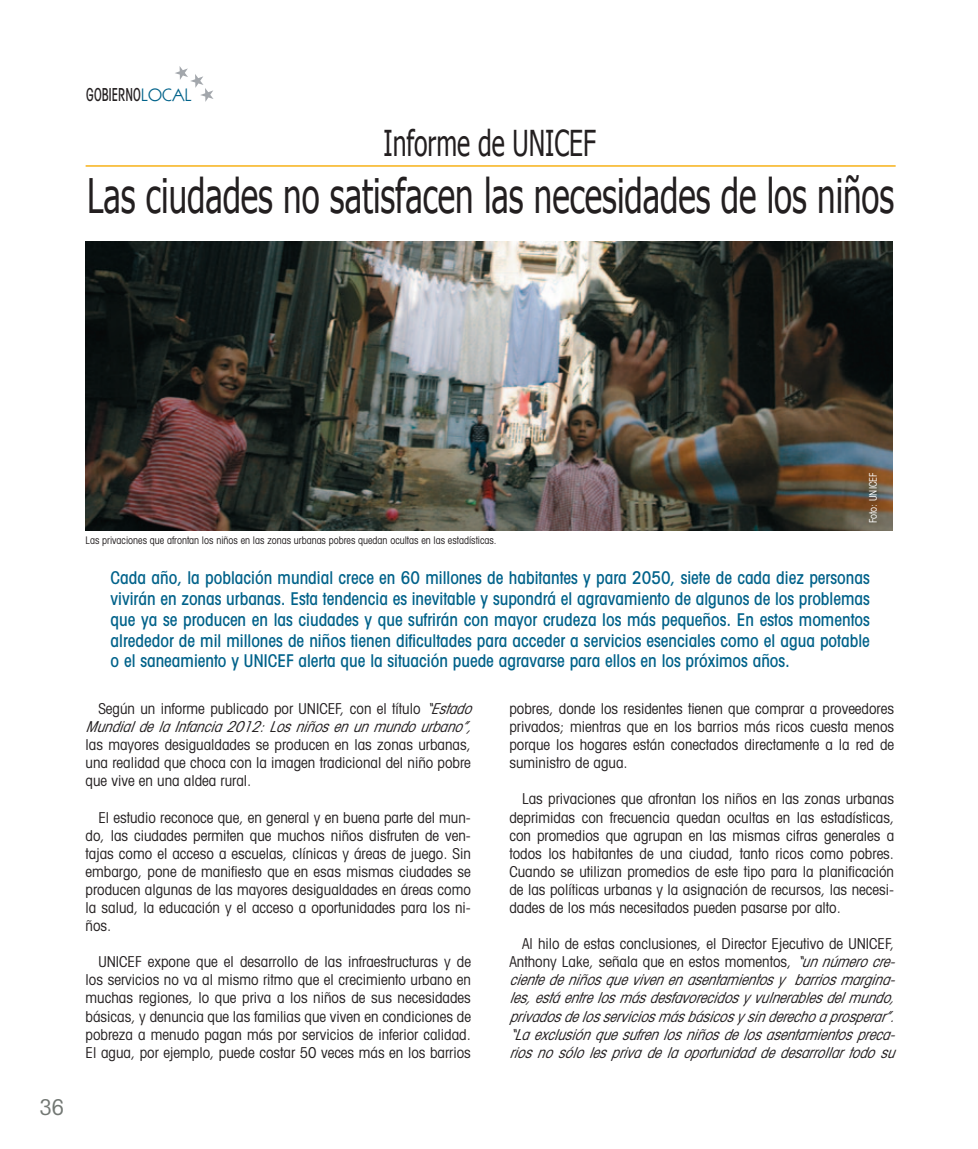
<style>
.page{position:relative;width:978px;height:1149px;background:#fff}
.page>*{position:absolute;margin:0;border:0;box-sizing:border-box;transform-origin:0 0}
.t1{font:47.55px "Tahoma";color:#231f20;scale:.69 1}
.t2{font:35.7px "Tahoma";color:#231f20;scale:.69 1}
.t3{font:condensed 21.75px "Avant Garde";color:#727773}
.t4{font:500 condensed 17.85px "Avant Garde";letter-spacing:.01em;color:#231f20;scale:.7 1}
.t5{font:500 condensed 17.55px/20.7px "Avant Garde";color:#00628a;text-align:justify}
.parrafo_texto_artiuc{font:condensed 15px/18.1px "Avant Garde";color:#231f20;text-align:justify}
.parrafo_texto_artiuc-2{font:italic condensed 15px/18.1px "Avant Garde";color:#231f20;text-align:center}
.t6{font:condensed 10.5px "Avant Garde";color:#231f20;scale:.95 1}
.t7{font:condensed 10.5px "Avant Garde";color:#fff;scale:.95 1}
.s1{font-family:"Itc Kabel";font-weight:400;font-stretch:normal;font-size:18px;color:#00628a}
.s2{font-style:italic}
.s3{font-style:normal}
</style>
<div class="page">
<svg style="left:175px;top:66px;width:39px;height:36px"></svg>
<hr style="left:86px;top:165px;width:810px;height:2px;background:#f7b118">
<img style="left:85px;top:241px;width:808px;height:289px">
<p class="t4" style="left:86px;top:84px;width:152px">GOBIERNO<span class="s1">LOCAL</span></p>
<p class="t2" style="left:384px;top:120px;width:310px">Informe de UNICEF</p>
<p class="t1" style="left:87px;top:165px;width:1171px">Las ciudades no satisfacen las necesidades de los niños</p>
<p class="t3" style="left:40px;top:1093px;width:26px">36</p>
<p class="t6" style="left:86px;top:534px;width:434px">Las privaciones que afrontan los niños en las zonas urbanas pobres quedan ocultas en las estadísticas.</p>
<p class="t7" style="left:867px;top:523px;width:55px;rotate:-90deg">Foto: UNICEF</p>
<p class="t5" style="left:111px;top:567px;width:761px">Cada año, la población mundial crece en 60 millones de habitantes y para 2050, siete de cada diez personas vivirán en zonas urbanas. Esta tendencia es inevitable y supondrá el agravamiento de algunos de los problemas que ya se producen en las ciudades y que sufrirán con mayor crudeza los más pequeños. En estos momentos alrededor de mil millones de niños tienen dificultades para acceder a servicios esenciales como el agua potable o el saneamiento y UNICEF alerta que la situación puede agravarse para ellos en los próximos años.</p>
<p class="parrafo_texto_artiuc" style="left:86px;top:699px;width:393px;text-align:left;text-indent:13px">Según un informe publicado por UNICEF, con el título <span class="s2">“Estado MundialdelaInfancia2012:Losniñosenunmundourbano”, </span>las mayores desigualdades se producen en las zonas urbanas, una realidad que choca con la imagen tradicional del niño pobre que vive en una aldea rural.</p>
<p class="parrafo_texto_artiuc" style="left:86px;top:807px;width:387px;text-indent:13px">El estudio reconoce que, en general y en buena parte del mun&shy;do, las ciudades permiten que muchos niños disfruten de ven&shy;tajas como el acceso a escuelas, clínicas y áreas de juego. Sin embargo, pone de manifiesto que en esas mismas ciudades se producen algunas de las mayores desigualdades en áreas como la salud, la educación y el acceso a oportunidades para los ni&shy;ños.</p>
<p class="parrafo_texto_artiuc" style="left:86px;top:952px;width:387px;text-indent:13px">UNICEF expone que el desarrollo de las infraestructuras y de los servicios no va al mismo ritmo que el crecimiento urbano en muchas regiones, lo que priva a los niños de sus necesidades básicas, y denuncia que las familias que viven en condiciones de pobreza a menudo pagan más por servicios de inferior calidad.<br>El agua, por ejemplo, puede costar 50 veces más en los barrios</p>
<p class="parrafo_texto_artiuc" style="left:509px;top:699px;width:386px">pobres, donde los residentes tienen que comprar a proveedores privados; mientras que en los barrios más ricos cuesta menos porque los hogares están conectados directamente a la red de suministro de agua.</p>
<p class="parrafo_texto_artiuc" style="left:509px;top:789px;width:386px;text-indent:13px">Las privaciones que afrontan los niños en las zonas urbanas deprimidas con frecuencia quedan ocultas en las estadísticas, con promedios que agrupan en las mismas cifras generales a todos los habitantes de una ciudad, tanto ricos como pobres.<br>Cuando se utilizan promedios de este tipo para la planificación de las políticas urbanas y la asignación de recursos, las necesi&shy;dades de los más necesitados pueden pasarse por alto.</p>
<p class="parrafo_texto_artiuc-2" style="left:509px;top:934px;width:393px"><span class="s3">Al hilo de estas conclusiones, el Director Ejecutivo de UNICEF, Anthony Lake, señala que en estos momentos,</span> “unnúmerocre&shy;cientedeniñosquevivenenasentamientosy barriosmargina&shy;les,estáentrelosmásdesfavorecidosy vulnerablesdelmundo, privadosdelosserviciosmásbásicosy sinderechoaprosperar”. “Laexclusiónquesufrenlosniñosdelosasentamientospreca&shy;riosnosólolesprivadelaoportunidaddedesarrollartodosu</p>
</div>
